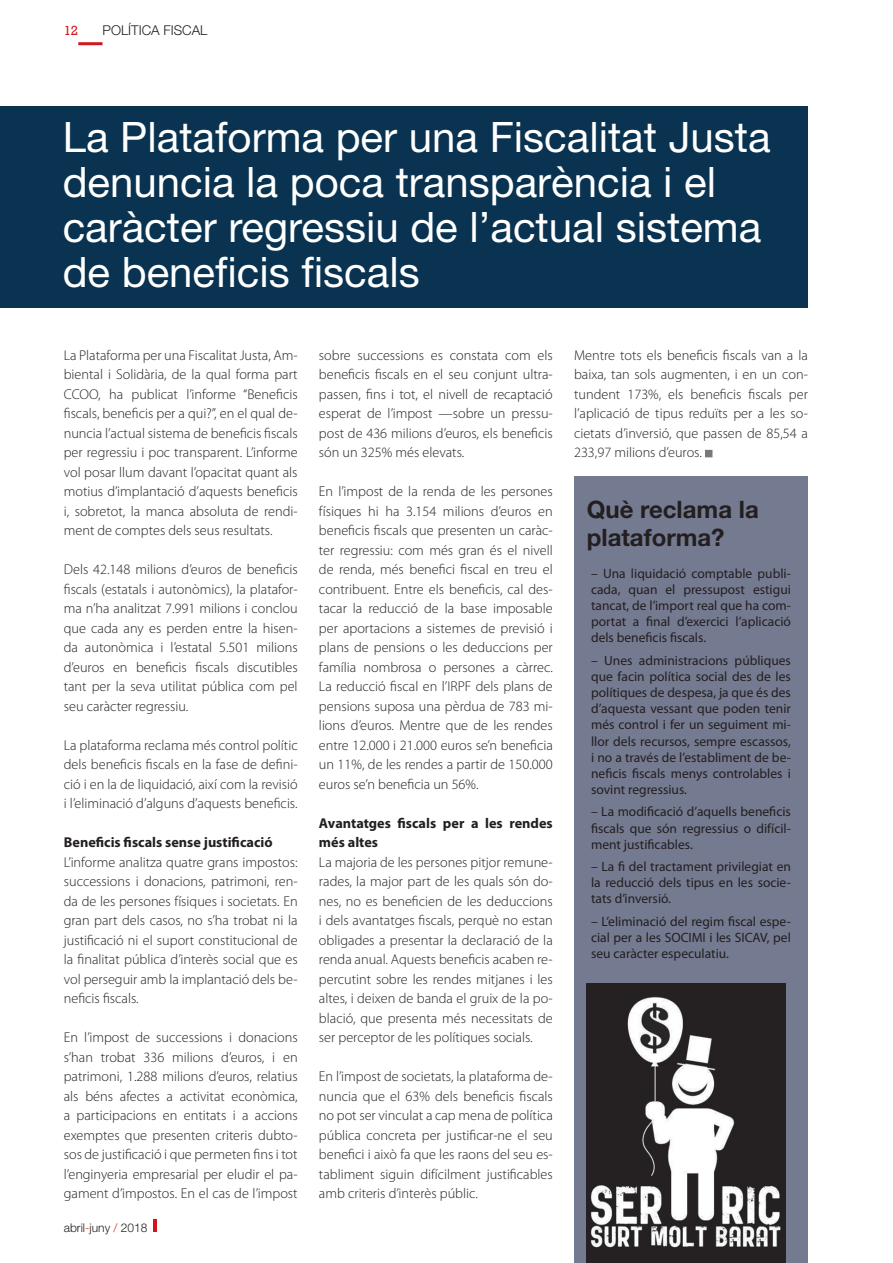
<style>
.page{position:relative;width:893px;height:1263px;background:#fff}
.page>*{position:absolute;margin:0;border:0;box-sizing:border-box;transform-origin:0 0}
.t1{font:42px/45px "Helvetica Neue";color:#fff}
.t2{font:700 24px/28.8px "Helvetica Neue";color:#231f20}
.t3{font:300 14.25px/19.5px "Myriad Pro";color:#231f20;text-align:justify}
.t4{font:700 14.25px/19.5px "Myriad Pro";color:#231f20}
.t5{font:13.5px/16.2px "Myriad Pro";color:#231f20;text-align:justify}
.t6{font:300 13.5px "Helvetica Neue";color:#231f20}
.t7{font:13.5px "Rockwell";color:#d2161e}
.t8{font:300 12px "Helvetica Neue";color:#231f20}
.s1{color:#ee2e22}
.s2{color:#d2161e}
</style>
<div class="page">
<div style="left:574px;top:477px;width:234px;height:786px;background:#747a90"></div>
<div style="left:0;top:106px;width:808px;height:202px;background:#093351"></div>
<hr style="left:78px;top:42px;width:25px;height:3px;background:#d2161e">
<svg style="left:153px;top:1219px;width:4px;height:13px"></svg>
<div style="left:705px;top:450px;width:7px;height:7px;background:#76787b"></div>
<img style="left:587px;top:984px;width:199px;height:279px">
<p class="t7" style="left:64px;top:22px;width:16px">12</p>
<p class="t6" style="left:103px;top:22px;width:107px">POLÍTICA FISCAL</p>
<h1 class="t1" style="left:63px;top:114px;width:709px">La Plataforma per una Fiscalitat Justa denuncia la poca transparència i el caràcter regressiu de l’actual sistema de beneficis fiscals</h1>
<p class="t3" style="left:64px;top:346px;width:235px">La Plataforma per una Fiscalitat Justa, Am&shy;biental i Solidària, de la qual forma part CCOO, ha publicat l’informe “Beneficis fiscals, beneficis per a qui?”, en el qual de&shy;nuncia l’actual sistema de beneficis fiscals per regressiu i poc transparent. L’informe vol posar llum davant l’opacitat quant als motius d’implantació d’aquests beneficis i, sobretot, la manca absoluta de rendi&shy;ment de comptes dels seus resultats.</p>
<p class="t3" style="left:64px;top:560px;width:235px">Dels 42.148 milions d’euros de beneficis fiscals (estatals i autonòmics), la platafor&shy;ma n’ha analitzat 7.991 milions i conclou que cada any es perden entre la hisen&shy;da autonòmica i l’estatal 5.501 milions d’euros en beneficis fiscals discutibles tant per la seva utilitat pública com pel seu caràcter regressiu.</p>
<p class="t3" style="left:64px;top:735px;width:235px">La plataforma reclama més control polític dels beneficis fiscals en la fase de defini&shy;ció i en la de liquidació, així com la revisió i l’eliminació d’alguns d’aquests beneficis.</p>
<p class="t4" style="left:64px;top:832px;width:210px">Beneficis fiscals sense justificació</p>
<p class="t3" style="left:64px;top:852px;width:235px">L’informe analitza quatre grans impostos: successions i donacions, patrimoni, ren&shy;da de les persones físiques i societats. En gran part dels casos, no s’ha trobat ni la justificació ni el suport constitucional de la finalitat pública d’interès social que es vol perseguir amb la implantació dels be&shy;neficis fiscals.</p>
<p class="t3" style="left:64px;top:1028px;width:235px">En l’impost de successions i donacions s’han trobat 336 milions d’euros, i en patrimoni, 1.288 milions d’euros, relatius als béns afectes a activitat econòmica, a participacions en entitats i a accions exemptes que presenten criteris dubto&shy;sos de justificació i que permeten fins i tot l’enginyeria empresarial per eludir el pa&shy;gament d’impostos. En el cas de l’impost</p>
<p class="t8" style="left:64px;top:1220px;width:85px">abril<span class="s1">-</span>juny <span class="s2">/</span> 2018</p>
<p class="t3" style="left:319px;top:346px;width:235px">sobre successions es constata com els beneficis fiscals en el seu conjunt ultra&shy;passen, fins i tot, el nivell de recaptació esperat de l’impost —sobre un pressu&shy;post de 436 milions d’euros, els beneficis són un 325% més elevats.</p>
<p class="t3" style="left:319px;top:482px;width:235px">En l’impost de la renda de les persones físiques hi ha 3.154 milions d’euros en beneficis fiscals que presenten un caràc&shy;ter regressiu: com més gran és el nivell de renda, més benefici fiscal en treu el contribuent. Entre els beneficis, cal des&shy;tacar la reducció de la base imposable per aportacions a sistemes de previsió i plans de pensions o les deduccions per família nombrosa o persones a càrrec.<br>La reducció fiscal en l’IRPF dels plans de pensions suposa una pèrdua de 783 mi&shy;lions d’euros. Mentre que de les rendes entre 12.000 i 21.000 euros se’n beneficia un 11%, de les rendes a partir de 150.000 euros se’n beneficia un 56%.</p>
<p class="t4" style="left:319px;top:813px;width:235px">Avantatges fiscals per a les rendes més altes</p>
<p class="t3" style="left:319px;top:852px;width:235px">La majoria de les persones pitjor remune&shy;rades, la major part de les quals són do&shy;nes, no es beneficien de les deduccions i dels avantatges fiscals, perquè no estan obligades a presentar la declaració de la renda anual. Aquests beneficis acaben re&shy;percutint sobre les rendes mitjanes i les altes, i deixen de banda el gruix de la po&shy;blació, que presenta més necessitats de ser perceptor de les polítiques socials.</p>
<p class="t3" style="left:319px;top:1067px;width:235px">En l’impost de societats, la plataforma de&shy;nuncia que el 63% dels beneficis fiscals no pot ser vinculat a cap mena de política pública concreta per justificar-ne el seu benefici i això fa que les raons del seu es&shy;tabliment siguin difícilment justificables amb criteris d’interès públic.</p>
<p class="t3" style="left:574px;top:345px;width:235px">Mentre tots els beneficis fiscals van a la baixa, tan sols augmenten, i en un con&shy;tundent 173%, els beneficis fiscals per l’aplicació de tipus reduïts per a les so&shy;cietats d’inversió, que passen de 85,54 a 233,97 milions d’euros.</p>
<h2 class="t2" style="left:587px;top:494px;width:173px">Què reclama la plataforma?</h2>
<p class="t5" style="left:591px;top:565px;width:201px">– Una liquidació comptable publi&shy;cada, quan el pressupost estigui tancat, de l’import real que ha com&shy;portat a final d’exercici l’aplicació dels beneficis fiscals.</p>
<p class="t5" style="left:591px;top:652px;width:201px">– Unes administracions públiques que facin política social des de les polítiques de despesa, ja que és des d’aquesta vessant que poden tenir més control i fer un seguiment mi&shy;llor dels recursos, sempre escassos, i no a través de l’establiment de be&shy;neficis fiscals menys controlables i sovint regressius.</p>
<p class="t5" style="left:591px;top:803px;width:201px">– La modificació d’aquells beneficis fiscals que són regressius o difícil&shy;ment justificables.</p>
<p class="t5" style="left:591px;top:858px;width:201px">– La fi del tractament privilegiat en la reducció dels tipus en les socie&shy;tats d’inversió.</p>
<p class="t5" style="left:591px;top:913px;width:201px">– L’eliminació del regim fiscal espe&shy;cial per a les SOCIMI i les SICAV, pel seu caràcter especulatiu.</p>
</div>
